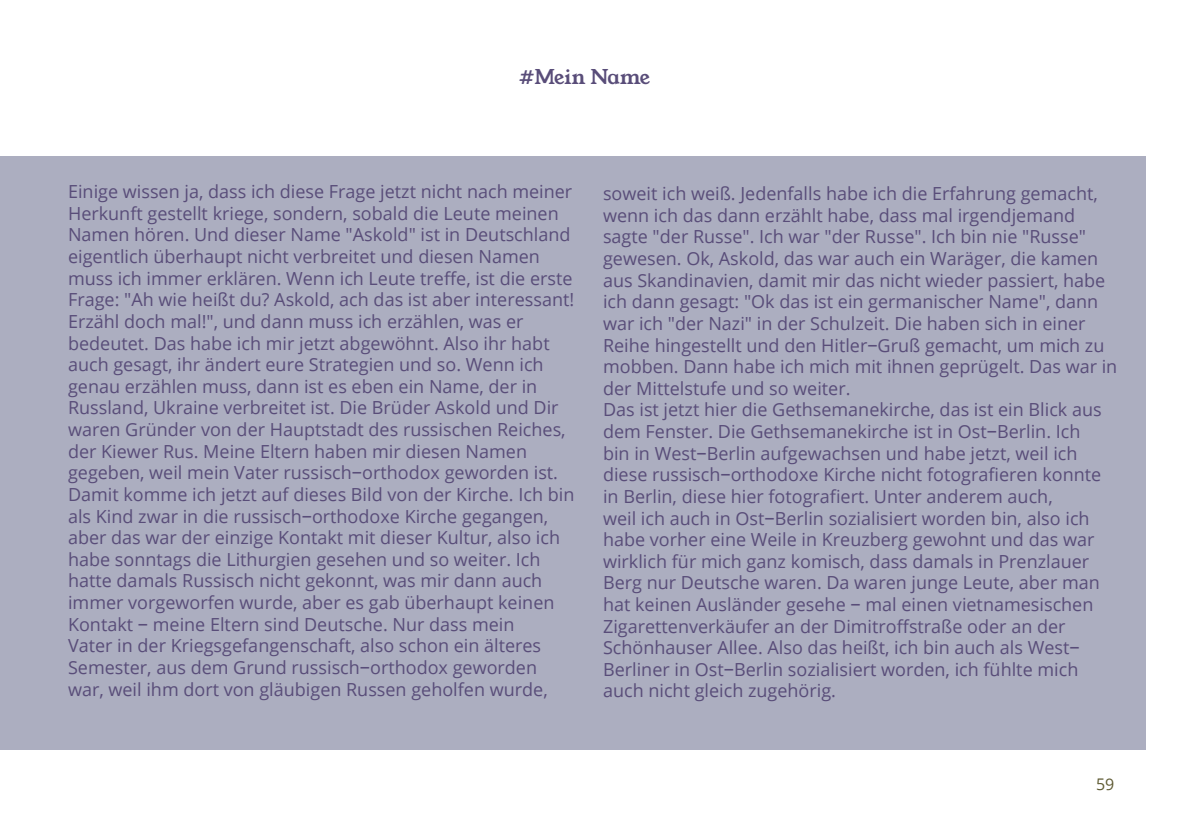
<style>
.page{position:relative;width:1191px;height:840px;background:#fff}
.page>*{position:absolute;margin:0;border:0;box-sizing:border-box;transform-origin:0 0}
.t1{font:20px "Young Serif";letter-spacing:-.02em;color:#594d79}
.t2{font:18px/21.6px "Open Sans";color:#594d79}
.t3{font:16px "Open Sans";color:#5e5a32}
.s1{font-weight:600}
</style>
<div class="page">
<div style="left:0;top:156px;width:1145px;height:592px;background:#acaec0"></div>
<p class="t1" style="left:519px;top:63px;width:133px">#Mein Name</p>
<p class="t2" style="left:68px;top:180px;width:508px">Einige wissen ja, dass ich diese Frage jetzt nicht nach meiner Herkunft gestellt kriege, sondern, sobald die Leute meinen Namen hören. Und dieser Name "Askold" ist in Deutschland eigentlich überhaupt nicht verbreitet und diesen Namen muss ich immer erklären. Wenn ich Leute treffe, ist die erste Frage: "Ah wie heißt du? Askold, ach das ist aber interessant!<br>Erzähl doch mal!", und dann muss ich erzählen, was er bedeutet. Das habe ich mir jetzt abgewöhnt. Also ihr habt auch gesagt, ihr ändert eure Strategien und so. Wenn ich genau erzählen muss, dann ist es eben ein Name, der in Russland, Ukraine verbreitet ist. Die Brüder Askold und Dir waren Gründer von der Hauptstadt des russischen Reiches, der Kiewer Rus. Meine Eltern haben mir diesen Namen gegeben, weil mein Vater russisch<span class="s1">−</span>orthodox geworden ist.<br>Damit komme ich jetzt auf dieses Bild von der Kirche. Ich bin als Kind zwar in die russisch<span class="s1">−</span>orthodoxe Kirche gegangen, aber das war der einzige Kontakt mit dieser Kultur, also ich habe sonntags die Lithurgien gesehen und so weiter. Ich hatte damals Russisch nicht gekonnt, was mir dann auch immer vorgeworfen wurde, aber es gab überhaupt keinen Kontakt <span class="s1">−</span> meine Eltern sind Deutsche. Nur dass mein<br>Vater in der Kriegsgefangenschaft, also schon ein älteres Semester, aus dem Grund russisch<span class="s1">−</span>orthodox geworden war, weil ihm dort von gläubigen Russen geholfen wurde,</p>
<p class="t2" style="left:603px;top:182px;width:516px">soweit ich weiß. Jedenfalls habe ich die Erfahrung gemacht, wenn ich das dann erzählt habe, dass mal irgendjemand sagte "der Russe". Ich war "der Russe". Ich bin nie "Russe" gewesen. Ok, Askold, das war auch ein Waräger, die kamen aus Skandinavien, damit mir das nicht wieder passiert, habe ich dann gesagt: "Ok das ist ein germanischer Name", dann war ich "der Nazi" in der Schulzeit. Die haben sich in einer Reihe hingestellt und den Hitler<span class="s1">−</span>Gruß gemacht, um mich zu mobben. Dann habe ich mich mit ihnen geprügelt. Das war in der Mittelstufe und so weiter.<br>Das ist jetzt hier die Gethsemanekirche, das ist ein Blick aus dem Fenster. Die Gethsemanekirche ist in Ost<span class="s1">−</span>Berlin. Ich<br>bin in West<span class="s1">−</span>Berlin aufgewachsen und habe jetzt, weil ich diese russisch<span class="s1">−</span>orthodoxe Kirche nicht fotografieren konnte in Berlin, diese hier fotografiert. Unter anderem auch,<br>weil ich auch in Ost<span class="s1">−</span>Berlin sozialisiert worden bin, also ich habe vorher eine Weile in Kreuzberg gewohnt und das war wirklich für mich ganz komisch, dass damals in Prenzlauer Berg nur Deutsche waren. Da waren junge Leute, aber man hat keinen Ausländer gesehe <span class="s1">−</span> mal einen vietnamesischen Zigarettenverkäufer an der Dimitroffstraße oder an der Schönhauser Allee. Also das heißt, ich bin auch als West<span class="s1">− </span>Berliner in Ost<span class="s1">−</span>Berlin sozialisiert worden, ich fühlte mich auch nicht gleich zugehörig.</p>
<p class="t3" style="left:1096px;top:772px;width:20px">59</p>
</div>
